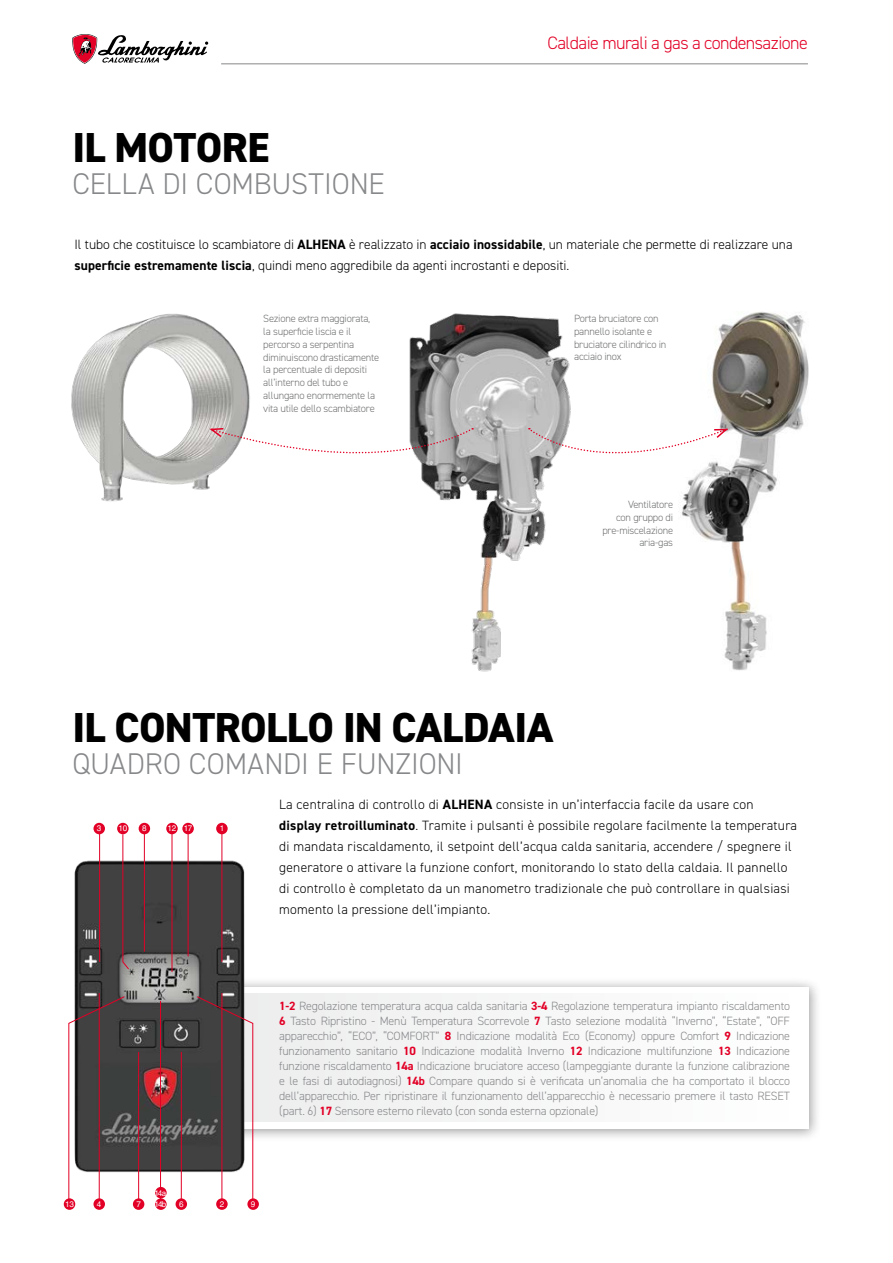
<style>
.page{position:relative;width:893px;height:1263px;background:#fff}
.page>*{position:absolute;margin:0;border:0;box-sizing:border-box;transform-origin:0 0}
.t1{font:800 42px "DIN2014";letter-spacing:-.015em;color:#000}
.t2{font:300 30px "DIN2014";color:#87888a}
.t3{font:300 18px "DIN2014";letter-spacing:-.03em;color:#e20026}
.t4{font:300 13.5px/21px "DIN2014";letter-spacing:.02em;color:#000}
.t5{font:300 13.5px/21px "DIN2014";color:#000}
.t6{font:300 12px/15px "DIN2014";letter-spacing:-.015em;color:#87888a;text-align:justify}
.t7{font:300 10.5px/12.8px "DIN2014";letter-spacing:-.02em;color:#707172}
.t8{font:8.1px/11.6px "Helvetica LT Std";letter-spacing:-.065em;color:#fff}
.s1{font-weight:700}
.s2{font-weight:700;color:#e20026}
</style>
<div class="page">
<div style="left:107px;top:976px;width:714px;height:166px;background:#000;opacity:.4"></div>
<div style="left:117px;top:987px;width:691px;height:141px;background:#fff"></div>
<div style="left:122px;top:993px;width:680px;height:129px;background:#f6f6f6"></div>
<img style="left:74px;top:837px;width:179px;height:363px">
<img style="left:71px;top:313px;width:179px;height:189px">
<img style="left:409px;top:313px;width:162px;height:359px">
<img style="left:682px;top:311px;width:127px;height:360px">
<svg style="left:207px;top:427px;width:266px;height:49px"></svg>
<svg style="left:529px;top:428px;width:201px;height:48px"></svg>
<hr style="left:221px;top:63px;width:587px;height:1px;background:#87888a">
<svg style="left:72px;top:34px;width:136px;height:30px"></svg>
<hr style="left:222px;top:832px;width:1px;height:130px;background:#e20026">
<div style="left:216px;top:823px;width:12px;height:11px;background:#e20026;border-radius:50%"></div>
<hr style="left:222px;top:993px;width:1px;height:209px;background:#e20026">
<div style="left:216px;top:1198px;width:12px;height:12px;background:#e20026;border-radius:50%"></div>
<hr style="left:99px;top:832px;width:1px;height:130px;background:#e20026">
<div style="left:93px;top:823px;width:12px;height:11px;background:#e20026;border-radius:50%"></div>
<hr style="left:99px;top:993px;width:1px;height:209px;background:#e20026">
<div style="left:93px;top:1198px;width:12px;height:12px;background:#e20026;border-radius:50%"></div>
<hr style="left:181px;top:1052px;width:1px;height:150px;background:#e20026">
<div style="left:176px;top:1198px;width:11px;height:12px;background:#e20026;border-radius:50%"></div>
<hr style="left:138px;top:1052px;width:1px;height:150px;background:#e20026">
<div style="left:133px;top:1198px;width:11px;height:12px;background:#e20026;border-radius:50%"></div>
<div style="left:139px;top:823px;width:11px;height:11px;background:#e20026;border-radius:50%"></div>
<hr style="left:144px;top:832px;width:1px;height:120px;background:#e20026">
<svg style="left:196px;top:996px;width:58px;height:207px"></svg>
<div style="left:247px;top:1198px;width:12px;height:12px;background:#e20026;border-radius:50%"></div>
<div style="left:117px;top:823px;width:12px;height:11px;background:#e20026;border-radius:50%"></div>
<svg style="left:122px;top:833px;width:8px;height:137px"></svg>
<div style="left:166px;top:823px;width:12px;height:11px;background:#e20026;border-radius:50%"></div>
<hr style="left:172px;top:832px;width:1px;height:140px;background:#e20026">
<hr style="left:160px;top:1001px;width:1px;height:201px;background:#e20026">
<div style="left:155px;top:1187px;width:12px;height:11px;background:#e20026;border-radius:50%"></div>
<div style="left:155px;top:1198px;width:12px;height:12px;background:#e20026;border-radius:50%"></div>
<hr style="left:188px;top:832px;width:1px;height:124px;background:#e20026">
<div style="left:182px;top:823px;width:12px;height:11px;background:#e20026;border-radius:50%"></div>
<svg style="left:68px;top:996px;width:57px;height:207px"></svg>
<div style="left:64px;top:1198px;width:11px;height:12px;background:#e20026;border-radius:50%"></div>
<h1 class="t1" style="left:72px;top:120px;width:198px">IL MOTORE</h1>
<h2 class="t2" style="left:72px;top:165px;width:314px">CELLA DI COMBUSTIONE</h2>
<h3 class="t3" style="left:547px;top:31px;width:262px">Caldaie murali a gas a condensazione</h3>
<p class="t5" style="left:74px;top:234px;width:720px">Il tubo che costituisce lo scambiatore di <span class="s1">ALHENA</span> è realizzato in <span class="s1">acciaio inossidabile</span>, un materiale che permette di realizzare una <span class="s1">superficie estremamente liscia</span>, quindi meno aggredibile da agenti incrostanti e depositi.</p>
<p class="t7" style="left:263px;top:312px;width:118px">Sezione extra maggiorata, la superficie liscia e il percorso a serpentina diminuiscono drasticamente la percentuale di depositi all’interno del tubo e allungano enormemente la vita utile dello scambiatore</p>
<p class="t7" style="left:574px;top:312px;width:94px">Porta bruciatore con pannello isolante e bruciatore cilindrico in acciaio inox</p>
<p class="t7" style="left:602px;top:498px;width:72px;text-align:right">Ventilatore<br>con gruppo di pre-miscelazione aria-gas</p>
<h1 class="t1" style="left:72px;top:700px;width:482px">IL CONTROLLO IN CALDAIA</h1>
<h2 class="t2" style="left:72px;top:745px;width:392px">QUADRO COMANDI E FUNZIONI</h2>
<p class="t8" style="left:97px;top:823px;width:6px">3</p>
<p class="t8" style="left:119px;top:823px;width:10px">10</p>
<p class="t8" style="left:168px;top:823px;width:10px">12</p>
<p class="t8" style="left:142px;top:823px;width:6px">8</p>
<p class="t8" style="left:184px;top:823px;width:10px">17</p>
<p class="t8" style="left:220px;top:823px;width:6px">1</p>
<p class="t4" style="left:279px;top:794px;width:519px">La centralina di controllo di <span class="s1">ALHENA</span> consiste in un’interfaccia facile da usare con <span class="s1">display retroilluminato</span>. Tramite i pulsanti è possibile regolare facilmente la temperatura di mandata riscaldamento, il setpoint dell’acqua calda sanitaria, accendere / spegnere il generatore o attivare la funzione confort, monitorando lo stato della caldaia. Il pannello di controllo è completato da un manometro tradizionale che può controllare in qualsiasi momento la pressione dell’impianto.</p>
<p class="t8" style="left:65px;top:1198px;width:10px">13</p>
<p class="t8" style="left:154px;top:1187px;width:14px">14a<br>14b</p>
<p class="t8" style="left:97px;top:1198px;width:6px">4</p>
<p class="t8" style="left:136px;top:1198px;width:6px">7</p>
<p class="t8" style="left:179px;top:1198px;width:6px">6</p>
<p class="t6" style="left:279px;top:998px;width:512px"><span class="s2">1-2</span> Regolazione temperatura acqua calda sanitaria <span class="s2">3-4</span> Regolazione temperatura impianto riscaldamento <span class="s2">6</span> Tasto Ripristino - Menù Temperatura Scorrevole <span class="s2">7</span> Tasto selezione modalità “Inverno”, “Estate”, “OFF apparecchio”, “ECO”, “COMFORT” <span class="s2">8</span> Indicazione modalità Eco (Economy) oppure Comfort <span class="s2">9</span> Indicazione funzionamento sanitario <span class="s2">10</span> Indicazione modalità Inverno <span class="s2">12</span> Indicazione multifunzione <span class="s2">13</span> Indicazione funzione riscaldamento <span class="s2">14a</span> Indicazione bruciatore acceso (lampeggiante durante la funzione calibrazione e le fasi di autodiagnosi) <span class="s2">14b</span> Compare quando si è verificata un’anomalia che ha comportato il blocco dell’apparecchio. Per ripristinare il funzionamento dell’apparecchio è necessario premere il tasto RESET (part. 6) <span class="s2">17</span> Sensore esterno rilevato (con sonda esterna opzionale)</p>
<p class="t8" style="left:220px;top:1198px;width:6px">2</p>
<p class="t8" style="left:251px;top:1198px;width:6px">9</p>
</div>
